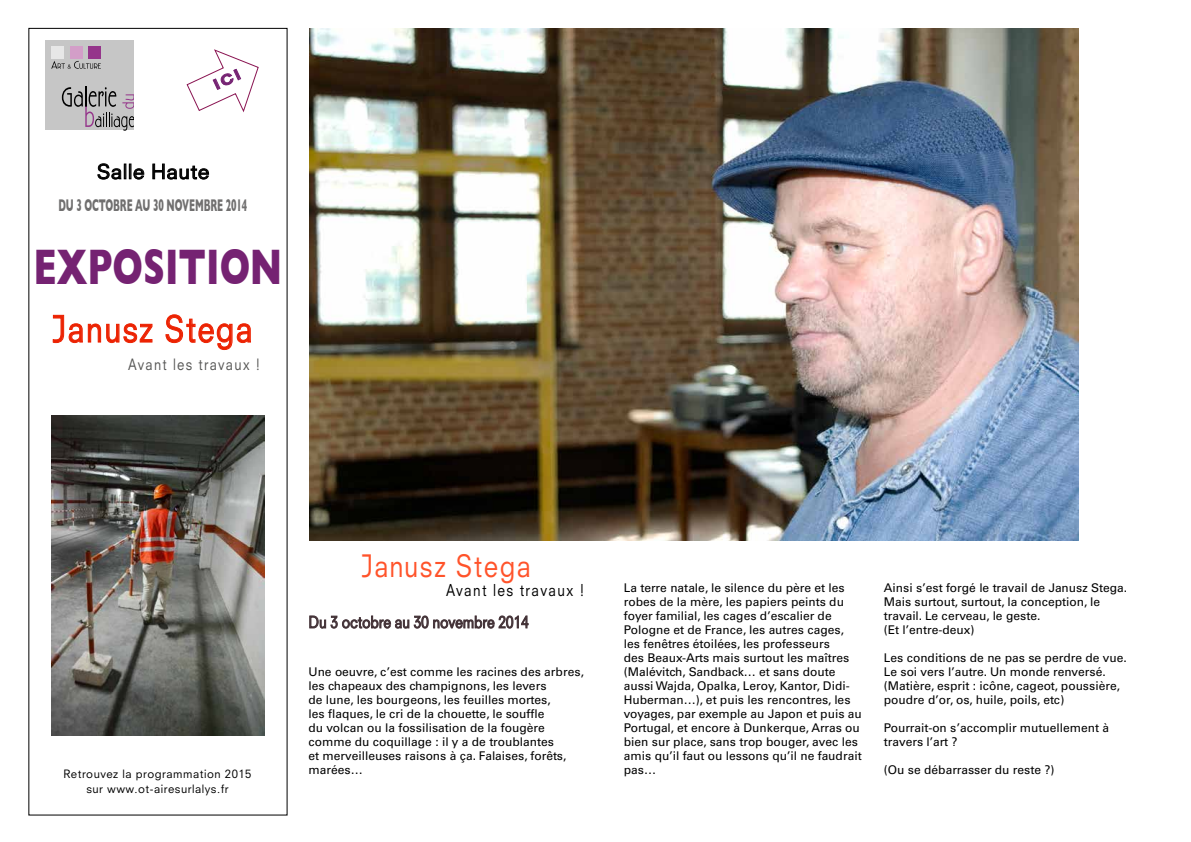
<style>
.page{position:relative;width:1191px;height:842px;background:#fff}
.page>*{position:absolute;margin:0;border:0;box-sizing:border-box;transform-origin:0 0}
.t1{font:700 50.9px "Gill Sans";color:#752272;scale:.71 1}
.t2{font:35.6px "Neuzeit S";letter-spacing:.05em;color:#ec2202;scale:.85 1}
.t3{font:30.1px "Neuzeit S";letter-spacing:.05em;color:#ff532a;scale:.85 1}
.t4{font:19.7px "Neuzeit S";letter-spacing:.025em;color:#000;scale:1.04 1}
.t5{font:700 17.2px "Gill Sans";letter-spacing:-.01em;color:#706f6f;scale:.53 1}
.t6{font:16px "Neuzeit S";color:#433237;scale:.85 1}
.t7{font:16px "Neuzeit S";letter-spacing:.1em;color:#000;scale:.85 1}
.t8{font:15.2px "Neuzeit S";letter-spacing:.1em;color:#575756;scale:.85 1}
.t9{font:12px/14px "Univers S";color:#000}
.t10{font:11.2px/14.6px "Neuzeit S";letter-spacing:.045em;color:#000;text-align:center}
</style>
<div class="page">
<svg style="left:309px;top:616px;width:219px;height:12px"></svg>
<img style="left:309px;top:28px;width:769px;height:512px">
<div style="left:45px;top:40px;width:89px;height:90px;background:#c6c6c6"></div>
<hr style="left:85px;top:86px;width:2px;height:20px;background:#000">
<svg style="left:62px;top:87px;width:72px;height:43px"></svg>
<div style="left:51px;top:46px;width:13px;height:13px;background:#e7e7e7"></div>
<div style="left:70px;top:46px;width:12px;height:13px;background:#d39ec8"></div>
<div style="left:88px;top:46px;width:13px;height:13px;background:#95358b"></div>
<svg style="left:51px;top:61px;width:50px;height:8px"></svg>
<svg style="left:98px;top:163px;width:46px;height:16px"></svg>
<svg style="left:153px;top:164px;width:56px;height:15px"></svg>
<img style="left:51px;top:416px;width:214px;height:320px">
<svg style="left:52px;top:314px;width:101px;height:29px"></svg>
<svg style="left:165px;top:314px;width:86px;height:36px"></svg>
<svg style="left:187px;top:49px;width:72px;height:63px"></svg>
<h3 class="t4" style="left:97px;top:160px;width:110px">Salle Haute</h3>
<h3 class="t5" style="left:58px;top:191px;width:358px">DU 3 OCTOBRE AU 30 NOVEMBRE 2014</h3>
<h1 class="t1" style="left:33px;top:227px;width:352px">EXPOSITION</h1>
<h2 class="t2" style="left:53px;top:307px;width:237px">Janusz Stega</h2>
<p class="t8" style="left:128px;top:355px;width:156px">Avant les travaux !</p>
<p class="t10" style="left:64px;top:767px;width:189px">Retrouvez la programmation 2015 sur www.ot-airesurlalys.fr</p>
<h3 class="t3" style="left:362px;top:547px;width:200px">Janusz Stega</h3>
<h3 class="t7" style="left:446px;top:580px;width:164px">Avant les travaux !</h3>
<h3 class="t6" style="left:308px;top:612px;width:260px">Du 3 octobre au 30 novembre 2014</h3>
<p class="t9" style="left:308px;top:664px;width:277px">Une oeuvre, c’est comme les racines des arbres, les chapeaux des champignons, les levers<br>de lune, les bourgeons, les feuilles mortes,<br>les flaques, le cri de la chouette, le souffle<br>du volcan ou la fossilisation de la fougère comme du coquillage : il y a de troublantes<br>et merveilleuses raisons à ça. Falaises, forêts, marées…</p>
<p class="t9" style="left:624px;top:581px;width:239px">La terre natale, le silence du père et les robes de la mère, les papiers peints du foyer familial, les cages d’escalier de Pologne et de France, les autres cages, les fenêtres étoilées, les professeurs<br>des Beaux-Arts mais surtout les maîtres (Malévitch, Sandback… et sans doute aussi Wajda, Opalka, Leroy, Kantor, Didi-Huberman…), et puis les rencontres, les voyages, par exemple au Japon et puis au Portugal, et encore à Dunkerque, Arras ou bien sur place, sans trop bouger, avec les amis qu’il faut ou lessons qu’il ne faudrait pas…</p>
<p class="t9" style="left:884px;top:581px;width:245px">Ainsi s’est forgé le travail de Janusz Stega.<br>Mais surtout, surtout, la conception, le travail. Le cerveau, le geste.<br>(Et l’entre-deux)</p>
<p class="t9" style="left:884px;top:651px;width:244px">Les conditions de ne pas se perdre de vue.<br>Le soi vers l’autre. Un monde renversé. (Matière, esprit : icône, cageot, poussière, poudre d’or, os, huile, poils, etc)</p>
<p class="t9" style="left:884px;top:721px;width:227px">Pourrait-on s’accomplir mutuellement à travers l’art ?</p>
<p class="t9" style="left:884px;top:763px;width:172px">(Ou se débarrasser du reste ?)</p>
</div>
